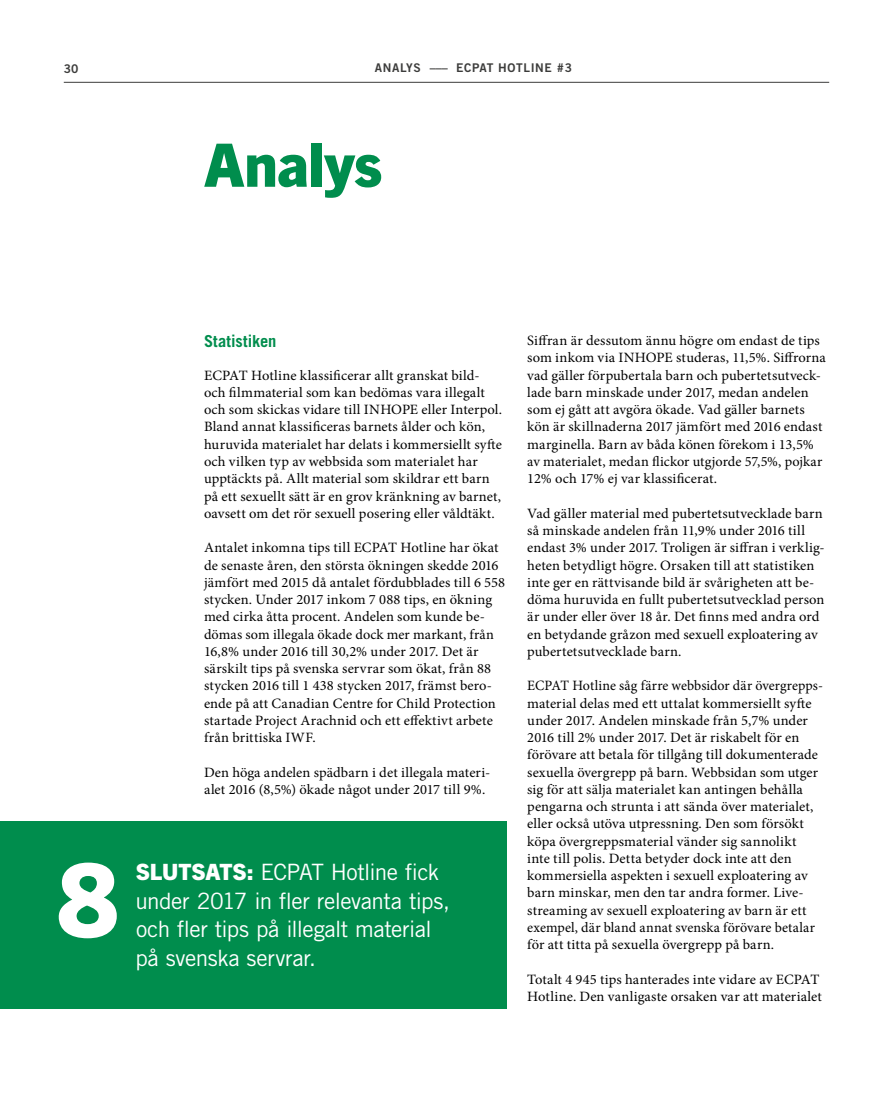
<style>
.page{position:relative;width:893px;height:1106px;background:#fff}
.page>*{position:absolute;margin:0;border:0;box-sizing:border-box;transform-origin:0 0}
.t1{font:800 102px "Trade Gothic Next LT Pro";color:#fff}
.t2{font:800 60px "Trade Gothic Next LT Pro";letter-spacing:-.005em;color:#008d4d}
.t3{font:22.5px/28.5px "Trade Gothic LT Std";letter-spacing:-.02em;color:#fff}
.t4{font:700 16.5px "Trade Gothic LT Std";color:#008d4d}
.t5{font:14.25px/17.2px "Minion Pro";letter-spacing:.005em;color:#000}
.t6{font:12px "Trade Gothic LT Std Bd 2";letter-spacing:.05em;color:#3c3c3b}
.s1{font-family:"Trade Gothic Next LT Pro";font-weight:800}
</style>
<div class="page">
<div style="left:0;top:821px;width:506px;height:187px;background:#008d4d"></div>
<hr style="left:64px;top:82px;width:765px;height:1px;background:#3c3c3b">
<p class="t6" style="left:64px;top:61px;width:16px">30</p>
<p class="t6" style="left:375px;top:61px;width:199px">ANALYS ––– ECPAT HOTLINE #3</p>
<h2 class="t2" style="left:204px;top:123px;width:179px">Analys</h2>
<p class="t4" style="left:204px;top:330px;width:74px">Statistiken</p>
<p class="t5" style="left:204px;top:366px;width:300px">ECPAT Hotline klassificerar allt granskat bild&shy;och filmmaterial som kan bedömas vara illegalt och som skickas vidare till INHOPE eller Interpol.<br>Bland annat klassificeras barnets ålder och kön, huruvida materialet har delats i kommersiellt syfte och vilken typ av webbsida som materialet har upptäckts på. Allt material som skildrar ett barn på ett sexuellt sätt är en grov kränkning av barnet, oavsett om det rör sexuell posering eller våldtäkt.</p>
<p class="t5" style="left:204px;top:539px;width:302px">Antalet inkomna tips till ECPAT Hotline har ökat de senaste åren, den största ökningen skedde 2016 jämfört med 2015 då antalet fördubblades till 6 558 stycken. Under 2017 inkom 7 088 tips, en ökning med cirka åtta procent. Andelen som kunde be&shy;dömas som illegala ökade dock mer markant, från 16,8% under 2016 till 30,2% under 2017. Det är särskilt tips på svenska servrar som ökat, från 88 stycken 2016 till 1 438 stycken 2017, främst bero&shy;ende på att Canadian Centre for Child Protection startade Project Arachnid och ett effektivt arbete från brittiska IWF.</p>
<p class="t5" style="left:204px;top:763px;width:288px">Den höga andelen spädbarn i det illegala materi&shy;alet 2016 (8,5%) ökade något under 2017 till 9%.</p>
<h1 class="t1" style="left:57px;top:829px;width:62px">8</h1>
<h3 class="t3" style="left:135px;top:857px;width:316px"><span class="s1">SLUTSATS:</span> ECPAT Hotline fick under 2017 in fler relevanta tips, och fler tips på illegalt material</h3>
<h3 class="t3" style="left:135px;top:943px;width:182px">på svenska servrar.</h3>
<p class="t5" style="left:527px;top:332px;width:300px">Siffran är dessutom ännu högre om endast de tips som inkom via INHOPE studeras, 11,5%. Siffrorna vad gäller förpubertala barn och pubertetsutveck&shy;lade barn minskade under 2017, medan andelen som ej gått att avgöra ökade. Vad gäller barnets kön är skillnaderna 2017 jämfört med 2016 endast marginella. Barn av båda könen förekom i 13,5% av materialet, medan flickor utgjorde 57,5%, pojkar 12% och 17% ej var klassificerat.</p>
<p class="t5" style="left:527px;top:504px;width:299px">Vad gäller material med pubertetsutvecklade barn så minskade andelen från 11,9% under 2016 till endast 3% under 2017. Troligen är siffran i verklig&shy;heten betydligt högre. Orsaken till att statistiken inte ger en rättvisande bild är svårigheten att be&shy;döma huruvida en fullt pubertetsutvecklad person är under eller över 18 år. Det finns med andra ord en betydande gråzon med sexuell exploatering av pubertetsutvecklade barn.</p>
<p class="t5" style="left:527px;top:677px;width:297px">ECPAT Hotline såg färre webbsidor där övergrepps&shy;material delas med ett uttalat kommersiellt syfte under 2017. Andelen minskade från 5,7% under 2016 till 2% under 2017. Det är riskabelt för en förövare att betala för tillgång till dokumenterade sexuella övergrepp på barn. Webbsidan som utger sig för att sälja materialet kan antingen behålla pengarna och strunta i att sända över materialet, eller också utöva utpressning. Den som försökt köpa övergreppsmaterial vänder sig sannolikt<br>inte till polis. Detta betyder dock inte att den kommersiella aspekten i sexuell exploatering av barn minskar, men den tar andra former. Live&shy;streaming av sexuell exploatering av barn är ett exempel, där bland annat svenska förövare betalar för att titta på sexuella övergrepp på barn.</p>
<p class="t5" style="left:527px;top:970px;width:296px">Totalt 4 945 tips hanterades inte vidare av ECPAT<br>Hotline. Den vanligaste orsaken var att materialet</p>
</div>
